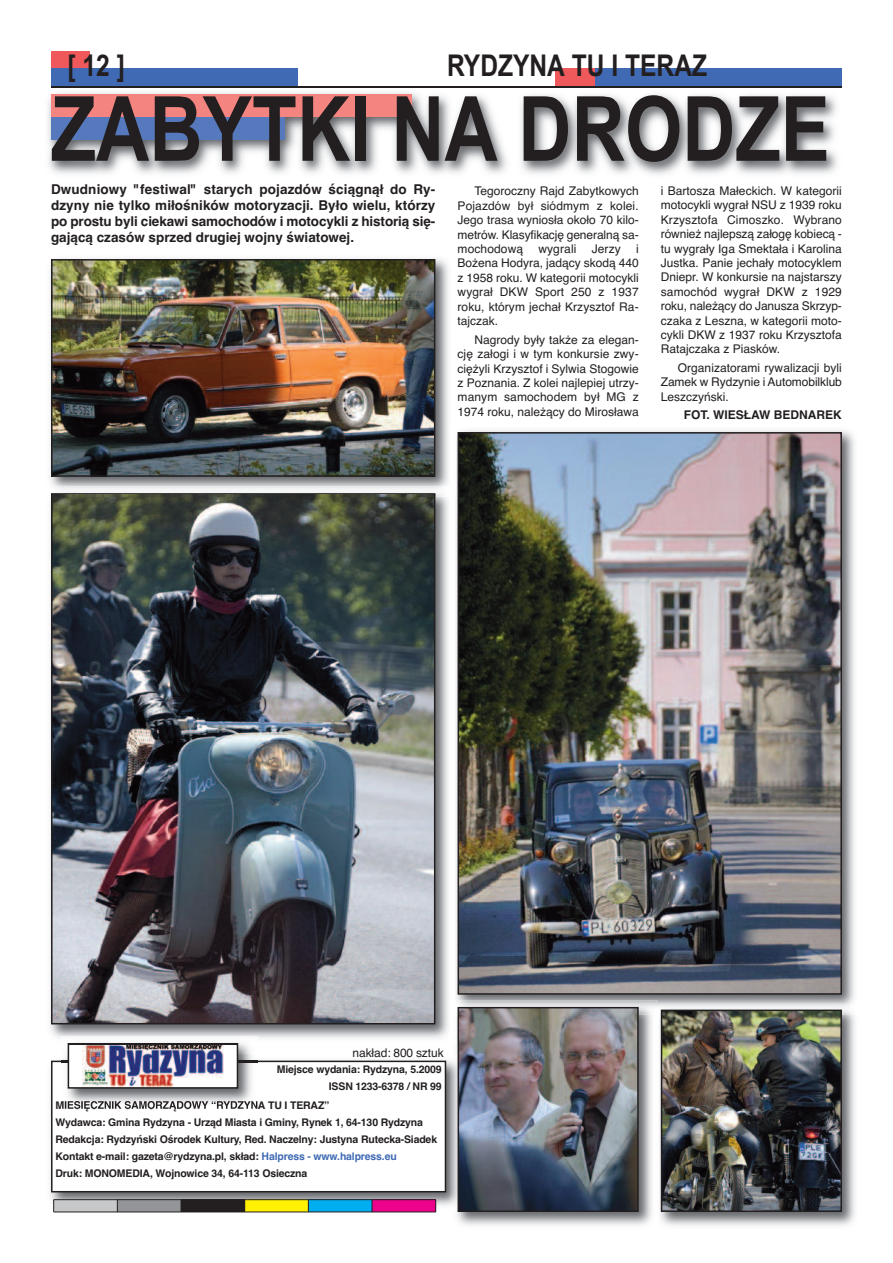
<style>
.page{position:relative;width:893px;height:1263px;background:#fff}
.page>*{position:absolute;margin:0;border:0;box-sizing:border-box;transform-origin:0 0}
.t1{font:700 90px "Arial Narrow";color:#231f20}
.t2{font:700 30px "Arial Narrow";color:#231f20}
.t3{font:700 13.5px/16.2px "Helvetica";color:#231f20;text-align:justify}
.t4{font:12px/14.4px "Helvetica";color:#231f20;text-align:justify}
.t5{font:700 12px "Helvetica";color:#231f20}
.t6{font:700 10.5px/17.1px "Helvetica";letter-spacing:-.015em;color:#231f20;text-align:right}
.s1{color:#406ab4}
</style>
<div class="page">
<div style="left:51px;top:68px;width:247px;height:17px;background:#406ab4"></div>
<div style="left:555px;top:68px;width:246px;height:17px;background:#f0595b"></div>
<div style="left:595px;top:68px;width:247px;height:17px;background:#406ab4"></div>
<div style="left:51px;top:51px;width:38px;height:17px;background:#f0595b"></div>
<hr style="left:51px;top:86px;width:791px;height:2px;background:#231f20">
<img style="left:50px;top:1060px;width:401px;height:152px">
<div style="left:52px;top:1061px;width:393px;height:131px;background:#fff"></div>
<div style="left:51px;top:1061px;width:395px;height:131px;border:2px solid #231f20"></div>
<img style="left:61px;top:1044px;width:197px;height:64px">
<img style="left:61px;top:1061px;width:197px;height:1px">
<img style="left:61px;top:1101px;width:101px;height:7px">
<div style="left:68px;top:1044px;width:169px;height:44px;background:#fff"></div>
<img style="left:82px;top:1046px;width:142px;height:40px">
<div style="left:68px;top:1043px;width:170px;height:46px;border:2px solid #231f20"></div>
<div style="left:54px;top:1200px;width:63px;height:12px;background:#c7c8ca"></div>
<div style="left:117px;top:1200px;width:64px;height:12px;background:#939598"></div>
<div style="left:181px;top:1200px;width:64px;height:12px;background:#231f20"></div>
<div style="left:245px;top:1200px;width:63px;height:12px;background:#fff101"></div>
<div style="left:308px;top:1200px;width:64px;height:12px;background:#00aeef"></div>
<div style="left:372px;top:1200px;width:64px;height:12px;background:#ed028c"></div>
<svg style="left:53px;top:1200px;width:1px;height:12px"></svg>
<svg style="left:117px;top:1200px;width:1px;height:12px"></svg>
<svg style="left:308px;top:1200px;width:1px;height:12px"></svg>
<svg style="left:372px;top:1200px;width:1px;height:12px"></svg>
<svg style="left:435px;top:1200px;width:1px;height:12px"></svg>
<hr style="left:54px;top:1199px;width:382px;height:1px;background:#231f20">
<hr style="left:54px;top:1212px;width:382px;height:1px;background:#231f20">
<img style="left:48px;top:92px;width:790px;height:83px">
<div style="left:51px;top:117px;width:234px;height:23px;background:#5679bd"></div>
<div style="left:51px;top:95px;width:360px;height:22px;background:#f38480"></div>
<img style="left:50px;top:486px;width:399px;height:558px">
<img style="left:68px;top:1043px;width:170px;height:2px">
<img style="left:54px;top:496px;width:378px;height:525px">
<div style="left:51px;top:493px;width:384px;height:531px;border:2px solid #231f20"></div>
<img style="left:50px;top:258px;width:399px;height:228px">
<img style="left:51px;top:493px;width:384px;height:3px">
<img style="left:52px;top:494px;width:383px;height:2px">
<img style="left:54px;top:262px;width:378px;height:212px">
<div style="left:51px;top:259px;width:384px;height:218px;border:2px solid #231f20"></div>
<img style="left:456px;top:430px;width:399px;height:573px">
<img style="left:461px;top:435px;width:378px;height:557px">
<div style="left:458px;top:432px;width:384px;height:563px;border:2px solid #231f20"></div>
<img style="left:456px;top:1014px;width:399px;height:212px">
<img style="left:451px;top:1054px;width:7px;height:158px">
<img style="left:456px;top:1000px;width:202px;height:14px">
<img style="left:461px;top:1010px;width:175px;height:199px">
<div style="left:458px;top:1007px;width:181px;height:205px;border:2px solid #231f20"></div>
<img style="left:654px;top:1014px;width:4px;height:212px">
<svg style="left:654px;top:1003px;width:4px;height:11px"></svg>
<img style="left:664px;top:1012px;width:175px;height:197px">
<div style="left:661px;top:1009px;width:181px;height:203px;border:2px solid #231f20"></div>
<h2 class="t2" style="left:67px;top:49px;width:59px">[12]</h2>
<h2 class="t2" style="left:447px;top:49px;width:262px">RYDZYNA TU I TERAZ</h2>
<h1 class="t1" style="left:51px;top:77px;width:780px">ZABYTKI NA DRODZE</h1>
<p class="t4" style="left:458px;top:184px;width:183px;text-indent:17px">Tegoroczny Rajd Zabytkowych Pojazdów był siódmym z kolei.<br>Jego trasa wyniosła około 70 kilo&shy;metrów. Klasyfikację generalną sa&shy;mochodową</p>
<p class="t3" style="left:51px;top:181px;width:386px">Dwudniowy "festiwal" starych pojazdów ściągnął do Ry&shy;dzyny nie tylko miłośników motoryzacji. Było wielu, którzy po prostu byli ciekawi samochodów i motocykli z historią się&shy;gającą czasów sprzed drugiej wojny światowej.</p>
<p class="t4" style="left:661px;top:184px;width:183px">i Bartosza Małeckich. W kategorii motocykli wygrał NSU z 1939 roku Krzysztofa Cimoszko. Wybrano również najlepszą załogę kobiecą - tu wygrały Iga Smektała i Karolina Justka. Panie jechały motocyklem Dniepr. W konkursie na najstarszy samochód wygrał DKW z 1929 roku, należący do Janusza Skrzyp&shy;czaka z Leszna, w kategorii moto&shy;cykli DKW z 1937 roku Krzysztofa Ratajczaka z Piasków.</p>
<p class="t4" style="left:661px;top:361px;width:183px;text-indent:17px">Organizatorami rywalizacji byli Zamek w Rydzynie i Automobilklub Leszczyński.</p>
<p class="t5" style="left:684px;top:408px;width:159px">FOT. WIESŁAW BEDNAREK</p>
<p class="t4" style="left:458px;top:242px;width:183px;text-indent:178px">i Bożena Hodyra, jadący skodą 440 z 1958 roku. W kategorii motocykli wygrał DKW Sport 250 z 1937 roku, którym jechał Krzysztof Ra&shy;tajczak.</p>
<p class="t4" style="left:458px;top:332px;width:183px;text-indent:17px">Nagrody były także za elegan&shy;cję załogi i w tym konkursie zwy&shy;ciężyli Krzysztof i Sylwia Stogowie z Poznania. Z kolei najlepiej utrzy&shy;manym samochodem był MG z 1974 roku, należący do Mirosława</p>
<p class="t4" style="left:538px;top:242px;width:40px">wygrali</p>
<p class="t4" style="left:592px;top:242px;width:31px">Jerzy</p>
<p class="t4" style="left:352px;top:1045px;width:93px">nakład: 800 sztuk</p>
<p class="t6" style="left:277px;top:1061px;width:166px;line-height:16.5px">Miejsce wydania: Rydzyna, 5.2009<br>ISSN 1233-6378 / NR 99</p>
<p class="t6" style="left:56px;top:1114px;width:383px;text-align:left">Wydawca: Gmina Rydzyna - Urząd Miasta i Gminy, Rynek 1, 64-130 Rydzyna Redakcja: Rydzyński Ośrodek Kultury, Red. Naczelny: Justyna Rutecka-Siadek Kontakt e-mail: gazeta@rydzyna.pl, skład: <span class="s1">Halpress - www.halpress.eu<br></span>Druk: MONOMEDIA, Wojnowice 34, 64-113 Osieczna</p>
</div>
